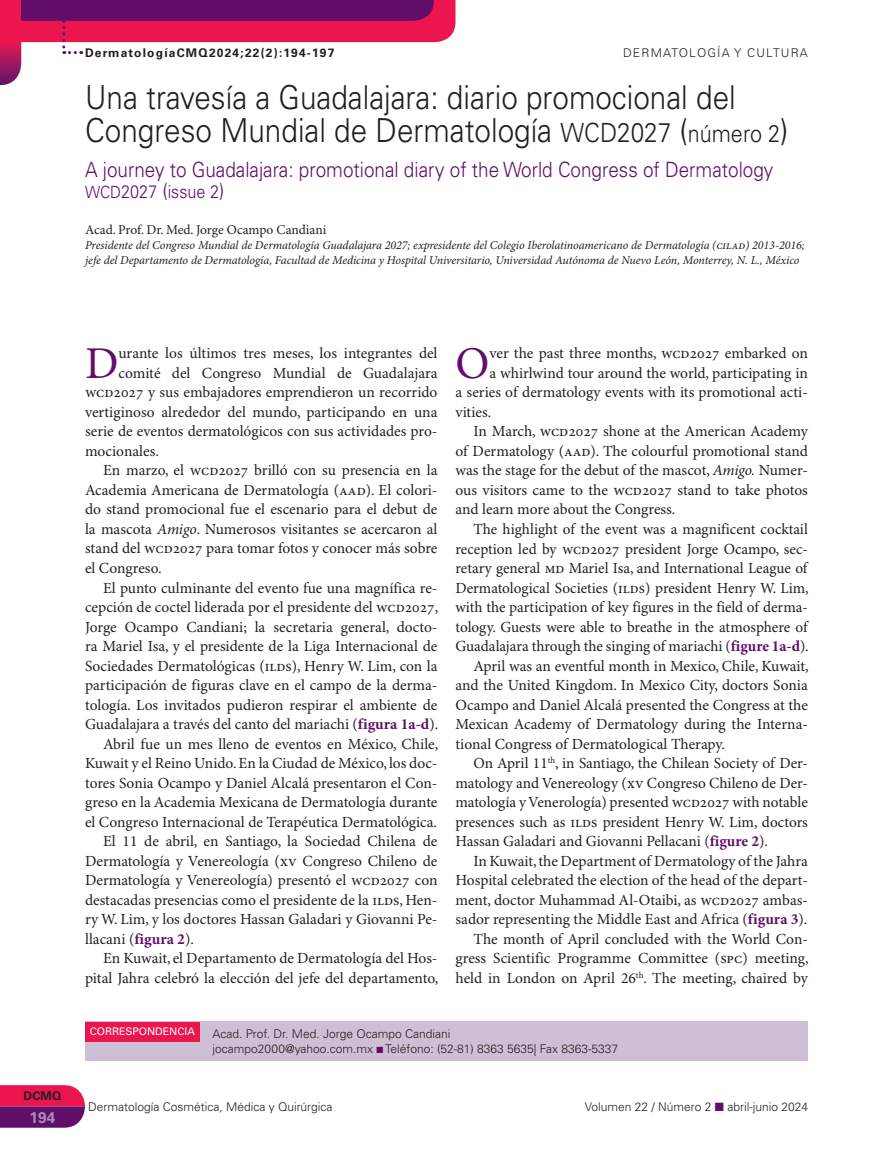
<style>
.page{position:relative;width:893px;height:1149px;background:#fff}
.page>*{position:absolute;margin:0;border:0;box-sizing:border-box;transform-origin:0 0}
.t1{font:45.45px "Minion Pro";color:#600e69}
.t2{font:300 33px/33px "Univers LT Std";color:#231f20;scale:.9 1}
.t3{font:300 21px "Univers LT Std";color:#600e69;scale:.9 1}
.t4{font:300 18px "Univers LT Std";color:#600e69;scale:.9 1}
.t5{font:15.45px "Minion Pro";color:#231f20}
.t6{font:700 15.45px "Univers LT Std";color:#aa8cb4}
.t7{font:13.5px "Minion Pro";letter-spacing:-.005em;color:#231f20}
.t8{font:italic 12px/15px "Minion Pro";color:#231f20}
.t9{font:300 12px/15px "Univers LT Std";color:#231f20}
.t10{font:700 12px "Univers LT Std";letter-spacing:.1em;color:#231f20}
.t11{font:300 12px "Univers LT Std";letter-spacing:.1em;color:#231f20}
.t12{font:10.5px "Univers LT Std";color:#fff}
.s1{font-family:"Univers LT Std Light SC800";font-weight:400;font-size:26.4px}
.s2{font-size:27px}
.s3{font-size:24px}
.s4{font-family:"Univers LT Std Light SC800";font-weight:400;font-size:16.8px}
.s5{font-family:"Univers LT Std Light SC800";font-weight:400}
.s6{font-size:21px}
.s7{font-style:italic}
.s8{font-weight:700;color:#600e69}
.s9{color:#600e69}
</style>
<div class="page">
<svg style="left:0;top:0;width:455px;height:85px"></svg>
<svg style="left:0;top:1085px;width:85px;height:42px;background:#ac1e64"></svg>
<div style="left:0;top:0;width:21px;height:42px;background:#ed154e"></div>
<div style="left:85px;top:1021px;width:723px;height:39px;background:#cfbfd6"></div>
<div style="left:85px;top:1021px;width:115px;height:20px;background:#ed154e"></div>
<p class="t10" style="left:85px;top:46px;width:251px">DermatologíaCMQ2024;22(2):194-197</p>
<p class="t11" style="left:623px;top:46px;width:186px">DERMATOLOGÍA Y CULTURA</p>
<h2 class="t2" style="left:85px;top:81px;width:783px">Una travesía a Guadalajara: diario promocional del<br>Congreso Mundial de Dermatología <span class="s1">WCD</span><span class="s2">2027</span> (<span class="s3">número 2</span>)</h2>
<h3 class="t3" style="left:85px;top:156px;width:766px">A journey to Guadalajara: promotional diary of the World Congress of Dermatology</h3>
<p class="t4" style="left:85px;top:180px;width:156px"><span class="s4">WCD</span><span class="s5">2</span>027 <span class="s6">(</span>issue 2<span class="s6">)</span></p>
<p class="t7" style="left:85px;top:221px;width:243px">Acad. Prof. Dr. Med. Jorge Ocampo Candiani</p>
<p class="t8" style="left:85px;top:237px;width:721px">Presidente del Congreso Mundial de Dermatología Guadalajara 2027; expresidente del Colegio Iberolatinoamericano de Dermatología (cilad) 2013-2016; jefe del Departamento de Dermatología, Facultad de Medicina y Hospital Universitario, Universidad Autónoma de Nuevo León, Monterrey, N. L., México</p>
<p class="t10" style="left:23px;top:1088px;width:40px">DCMQ</p>
<p class="t6" style="left:29px;top:1107px;width:28px">194</p>
<h1 class="t1" style="left:85px;top:336px;width:35px">D</h1>
<p class="t5" style="left:118px;top:344px;width:321px">urante los últimos tres meses, los integrantes del</p>
<p class="t5" style="left:118px;top:363px;width:321px">comité del Congreso Mundial de Guadalajara</p>
<p class="t5" style="left:85px;top:383px;width:354px">wcd2027 y sus embajadores emprendieron un recorrido</p>
<p class="t5" style="left:85px;top:402px;width:354px">vertiginoso alrededor del mundo, participando en una</p>
<p class="t5" style="left:85px;top:422px;width:354px">serie de eventos dermatológicos con sus actividades pro-</p>
<p class="t5" style="left:85px;top:441px;width:75px">mocionales.</p>
<p class="t5" style="left:103px;top:461px;width:336px">En marzo, el wcd2027 brilló con su presencia en la</p>
<p class="t5" style="left:85px;top:480px;width:354px">Academia Americana de Dermatología (aad). El colori-</p>
<p class="t5" style="left:85px;top:500px;width:354px">do stand promocional fue el escenario para el debut de</p>
<p class="t5" style="left:85px;top:519px;width:354px">la mascota <span class="s7">Amigo</span>. Numerosos visitantes se acercaron al</p>
<p class="t5" style="left:85px;top:539px;width:354px">stand del wcd2027 para tomar fotos y conocer más sobre</p>
<p class="t5" style="left:85px;top:558px;width:78px">el Congreso.</p>
<p class="t5" style="left:103px;top:578px;width:336px">El punto culminante del evento fue una magnífica re-</p>
<p class="t5" style="left:85px;top:597px;width:355px">cepción de coctel liderada por el presidente del wcd2027,</p>
<p class="t5" style="left:85px;top:617px;width:354px">Jorge Ocampo Candiani; la secretaria general, docto-</p>
<p class="t5" style="left:85px;top:636px;width:354px">ra Mariel Isa, y el presidente de la Liga Internacional de</p>
<p class="t5" style="left:85px;top:656px;width:354px">Sociedades Dermatológicas (ilds), Henry W. Lim, con la</p>
<p class="t5" style="left:85px;top:675px;width:354px">participación de figuras clave en el campo de la derma-</p>
<p class="t5" style="left:85px;top:695px;width:354px">tología. Los invitados pudieron respirar el ambiente de</p>
<p class="t5" style="left:85px;top:714px;width:355px">Guadalajara a través del canto del mariachi (<span class="s8">figura 1a-d</span>).</p>
<p class="t5" style="left:103px;top:734px;width:337px">Abril fue un mes lleno de eventos en México, Chile,</p>
<p class="t5" style="left:85px;top:753px;width:354px">Kuwait y el Reino Unido. En la Ciudad de México, los doc-</p>
<p class="t5" style="left:85px;top:773px;width:354px">tores Sonia Ocampo y Daniel Alcalá presentaron el Con-</p>
<p class="t5" style="left:85px;top:792px;width:354px">greso en la Academia Mexicana de Dermatología durante</p>
<p class="t5" style="left:85px;top:812px;width:354px">el Congreso Internacional de Terapéutica Dermatológica.</p>
<p class="t5" style="left:103px;top:831px;width:336px">El 11 de abril, en Santiago, la Sociedad Chilena de</p>
<p class="t5" style="left:85px;top:851px;width:354px">Dermatología y Venereología (xv Congreso Chileno de</p>
<p class="t5" style="left:85px;top:870px;width:354px">Dermatología y Venereología) presentó el wcd2027 con</p>
<p class="t5" style="left:85px;top:890px;width:354px">destacadas presencias como el presidente de la ilds, Hen-</p>
<p class="t5" style="left:85px;top:909px;width:354px">ry W. Lim, y los doctores Hassan Galadari y Giovanni Pe-</p>
<p class="t5" style="left:85px;top:929px;width:110px">llacani (<span class="s8">figura 2</span>).</p>
<p class="t5" style="left:103px;top:948px;width:336px">En Kuwait, el Departamento de Dermatología del Hos-</p>
<p class="t5" style="left:85px;top:968px;width:355px">pital Jahra celebró la elección del jefe del departamento,</p>
<h1 class="t1" style="left:455px;top:336px;width:35px">O</h1>
<p class="t5" style="left:489px;top:344px;width:320px">ver the past three months, wcd2027 embarked on</p>
<p class="t5" style="left:489px;top:363px;width:320px">a whirlwind tour around the world, participating in</p>
<p class="t5" style="left:455px;top:383px;width:354px">a series of dermatology events with its promotional acti-</p>
<p class="t5" style="left:455px;top:402px;width:37px">vities.</p>
<p class="t5" style="left:473px;top:422px;width:336px">In March, wcd2027 shone at the American Academy</p>
<p class="t5" style="left:455px;top:441px;width:354px">of Dermatology (aad). The colourful promotional stand</p>
<p class="t5" style="left:455px;top:461px;width:354px">was the stage for the debut of the mascot, <span class="s7">Amigo.</span> Numer-</p>
<p class="t5" style="left:455px;top:480px;width:354px">ous visitors came to the wcd2027 stand to take photos</p>
<p class="t5" style="left:455px;top:500px;width:221px">and learn more about the Congress.</p>
<p class="t5" style="left:473px;top:519px;width:336px">The highlight of the event was a magnificent cocktail</p>
<p class="t5" style="left:455px;top:539px;width:354px">reception led by wcd2027 president Jorge Ocampo, sec-</p>
<p class="t5" style="left:455px;top:558px;width:355px">retary general md Mariel Isa, and International League of</p>
<p class="t5" style="left:455px;top:578px;width:355px">Dermatological Societies (ilds) president Henry W. Lim,</p>
<p class="t5" style="left:455px;top:597px;width:354px">with the participation of key figures in the field of derma-</p>
<p class="t5" style="left:455px;top:617px;width:355px">tology. Guests were able to breathe in the atmosphere of</p>
<p class="t5" style="left:455px;top:636px;width:355px">Guadalajara through the singing of mariachi (<span class="s8">figure 1a-d</span>).</p>
<p class="t5" style="left:473px;top:656px;width:337px">April was an eventful month in Mexico, Chile, Kuwait,</p>
<p class="t5" style="left:455px;top:675px;width:354px">and the United Kingdom. In Mexico City, doctors Sonia</p>
<p class="t5" style="left:455px;top:695px;width:354px">Ocampo and Daniel Alcalá presented the Congress at the</p>
<p class="t5" style="left:455px;top:714px;width:354px">Mexican Academy of Dermatology during the Interna-</p>
<p class="t5" style="left:455px;top:734px;width:271px">tional Congress of Dermatological Therapy.</p>
<p class="t5" style="left:473px;top:753px;width:336px">On April 11<sup>th</sup>, in Santiago, the Chilean Society of Der-</p>
<p class="t5" style="left:455px;top:773px;width:354px">matology and Venereology (xv Congreso Chileno de Der-</p>
<p class="t5" style="left:455px;top:792px;width:354px">matología y Venerología) presented wcd2027 with notable</p>
<p class="t5" style="left:455px;top:812px;width:354px">presences such as ilds president Henry W. Lim, doctors</p>
<p class="t5" style="left:455px;top:831px;width:314px">Hassan Galadari and Giovanni Pellacani (<span class="s8">figure 2</span>).</p>
<p class="t5" style="left:473px;top:851px;width:336px">In Kuwait, the Department of Dermatology of the Jahra</p>
<p class="t5" style="left:455px;top:870px;width:354px">Hospital celebrated the election of the head of the depart-</p>
<p class="t5" style="left:455px;top:890px;width:354px">ment, doctor Muhammad Al-Otaibi, as wcd2027 ambas-</p>
<p class="t5" style="left:455px;top:909px;width:353px">sador representing the Middle East and Africa (<span class="s8">figura 3</span>).</p>
<p class="t5" style="left:473px;top:929px;width:336px">The month of April concluded with the World Con-</p>
<p class="t5" style="left:455px;top:948px;width:355px">gress Scientific Programme Committee (spc) meeting,</p>
<p class="t5" style="left:455px;top:968px;width:354px">held in London on April 26<sup>th</sup>. The meeting, chaired by</p>
<p class="t12" style="left:90px;top:1025px;width:107px">CORRESPONDENCIA</p>
<p class="t9" style="left:213px;top:1026px;width:407px">Acad. Prof. Dr. Med. Jorge Ocampo Candiani<br>jocampo2000@yahoo.com.mx <span class="s9">■</span> Teléfono: (52-81) 8363 5635| Fax 8363-5337</p>
<p class="t9" style="left:88px;top:1098px;width:246px">Dermatología Cosmética, Médica y Quirúrgica</p>
<p class="t9" style="left:585px;top:1098px;width:225px">Volumen 22 / Número 2 <span class="s9">■</span> abril-junio 2024</p>
</div>
